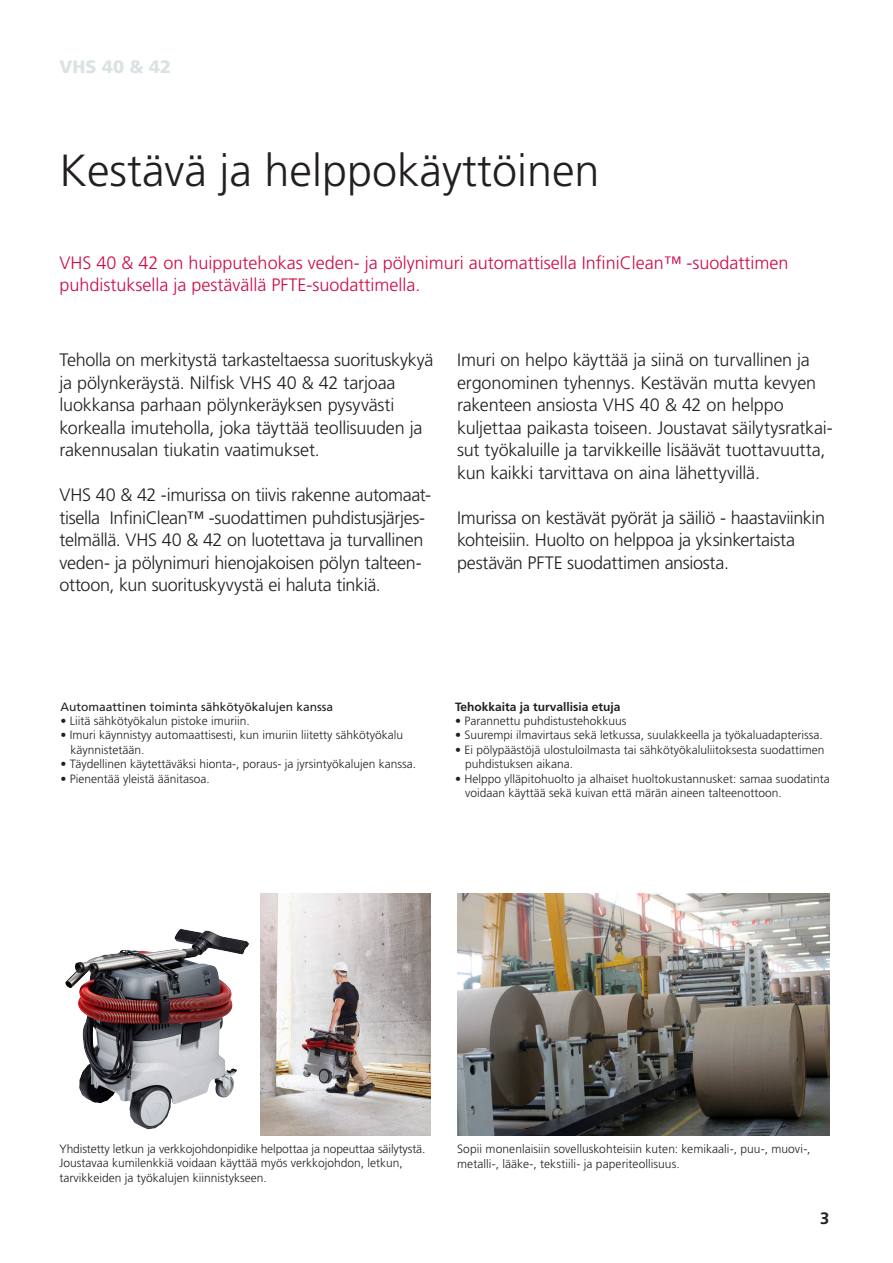
<style>
.page{position:relative;width:893px;height:1263px;background:#fff}
.page>*{position:absolute;margin:0;border:0;box-sizing:border-box;transform-origin:0 0}
.t1{font:300 45px "Frutiger LT Std";color:#231f20}
.t2{font:300 18px/22.5px "Frutiger LT Std";letter-spacing:-.015em;color:#231f20}
.t3{font:300 18px "Frutiger LT Std";color:#cd0c44}
.t4{font:900 18px "Frutiger LT Std";color:#dae3e4}
.t5{font:700 16.5px "Frutiger LT Std";color:#231f20}
.t6{font:300 12px/14.4px "Frutiger LT Std";color:#231f20}
.t7{font:12px "Frutiger LT Std";color:#231f20}
.t8{font:700 12px "Frutiger LT Std";color:#231f20}
</style>
<div class="page">
<svg style="left:79px;top:893px;width:352px;height:242px"></svg>
<img style="left:65px;top:929px;width:128px;height:136px">
<img style="left:457px;top:893px;width:372px;height:242px">
<img style="left:260px;top:893px;width:170px;height:242px">
<p class="t4" style="left:60px;top:56px;width:113px">VHS 40 &amp; 42</p>
<p class="t1" style="left:60px;top:145px;width:542px">Kestävä ja helppokäyttöinen</p>
<p class="t3" style="left:60px;top:252px;width:730px">VHS 40 &amp; 42 on huipputehokas veden- ja pölynimuri automattisella InfiniClean™ -suodattimen</p>
<p class="t3" style="left:60px;top:275px;width:363px">puhdistuksella ja pestävällä PFTE-suodattimella.</p>
<p class="t2" style="left:60px;top:349px;width:375px">Teholla on merkitystä tarkasteltaessa suorituskykyä ja pölynkeräystä. Nilfisk VHS 40 &amp; 42 tarjoaa luokkansa parhaan pölynkeräyksen pysyvästi korkealla imuteholla, joka täyttää teollisuuden ja rakennusalan tiukatin vaatimukset.</p>
<p class="t2" style="left:60px;top:484px;width:373px">VHS 40 &amp; 42 -imurissa on tiivis rakenne automaat&shy;tisella InfiniClean™ -suodattimen puhdistusjärjes&shy;telmällä. VHS 40 &amp; 42 on luotettava ja turvallinen veden- ja pölynimuri hienojakoisen pölyn talteen&shy;ottoon, kun suorituskyvystä ei haluta tinkiä.</p>
<p class="t2" style="left:457px;top:349px;width:377px">Imuri on helpo käyttää ja siinä on turvallinen ja ergonominen tyhennys. Kestävän mutta kevyen rakenteen ansiosta VHS 40 &amp; 42 on helppo kuljettaa paikasta toiseen. Joustavat säilytysratkai&shy;sut työkaluille ja tarvikkeille lisäävät tuottavuutta, kun kaikki tarvittava on aina lähettyvillä.</p>
<p class="t2" style="left:457px;top:507px;width:370px">Imurissa on kestävät pyörät ja säiliö - haastaviinkin kohteisiin. Huolto on helppoa ja yksinkertaista pestävän PFTE suodattimen ansiosta.</p>
<p class="t7" style="left:60px;top:699px;width:274px">Automaattinen toiminta sähkötyökalujen kanssa</p>
<p class="t6" style="left:60px;top:714px;width:191px">• Liitä sähkötyökalun pistoke imuriin.</p>
<p class="t6" style="left:60px;top:728px;width:344px">• Imuri käynnistyy automaattisesti, kun imuriin liitetty sähkötyökalu</p>
<p class="t6" style="left:70px;top:743px;width:76px">käynnistetään.</p>
<p class="t6" style="left:60px;top:757px;width:357px">• Täydellinen käytettäväksi hionta-, poraus- ja jyrsintyökalujen kanssa.</p>
<p class="t6" style="left:60px;top:771px;width:151px">• Pienentää yleistä äänitasoa.</p>
<p class="t8" style="left:455px;top:699px;width:167px">Tehokkaita ja turvallisia etuja</p>
<p class="t6" style="left:455px;top:714px;width:173px">• Parannettu puhdistustehokkuus</p>
<p class="t6" style="left:455px;top:728px;width:369px">• Suurempi ilmavirtaus sekä letkussa, suulakkeella ja työkaluadapterissa.</p>
<p class="t6" style="left:465px;top:743px;width:361px;text-indent:-10px">• Ei pölypäästöjä ulostuloilmasta tai sähkötyökaluliitoksesta suodattimen puhdistuksen aikana.</p>
<p class="t6" style="left:465px;top:771px;width:366px;text-indent:-10px">• Helppo ylläpitohuolto ja alhaiset huoltokustannusket: samaa suodatinta voidaan käyttää sekä kuivan että märän aineen talteenottoon.</p>
<p class="t6" style="left:60px;top:1142px;width:367px">Yhdistetty letkun ja verkkojohdonpidike helpottaa ja nopeuttaa säilytystä.<br>Joustavaa kumilenkkiä voidaan käyttää myös verkkojohdon, letkun, tarvikkeiden ja työkalujen kiinnistykseen.</p>
<p class="t6" style="left:457px;top:1141px;width:355px;line-height:15px">Sopii monenlaisiin sovelluskohteisiin kuten: kemikaali-, puu-, muovi-, metalli-, lääke-, tekstiili- ja paperiteollisuus.</p>
<p class="t5" style="left:820px;top:1209px;width:11px">3</p>
</div>
